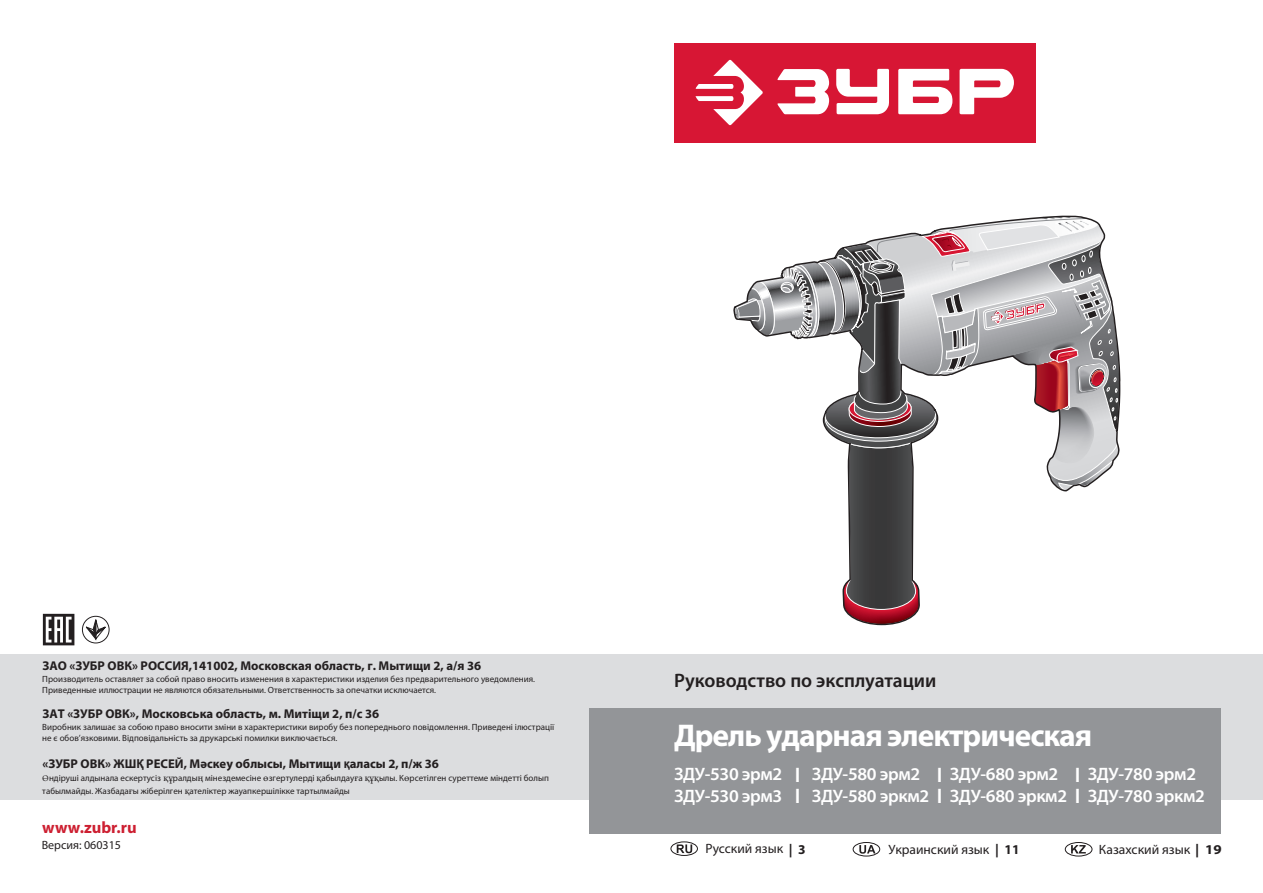
<style>
.page{position:relative;width:1263px;height:893px;background:#fff}
.page>*{position:absolute;margin:0;border:0;box-sizing:border-box;transform-origin:0 0}
.t1{font:700 31.5px "Myriad Pro";letter-spacing:-.03em;color:#fff}
.t2{font:600 21px/21.8px "Myriad Pro";color:#fff}
.t3{font:600 19.5px "Myriad Pro";color:#231f20}
.t4{font:600 18px/21.6px "Myriad Pro";letter-spacing:-.02em;color:#fff}
.t5{font:700 16.5px "Myriad Pro";color:#cd1f31}
.t6{font:13.5px "Myriad Pro";color:#231f20}
.t7{font:700 12.75px "Myriad Pro";color:#231f20}
.t8{font:12px "Myriad Pro";color:#231f20}
.t9{font:9px/10.8px "Myriad Pro";color:#231f20}
.s1{font-family:"Arial";font-size:12px}
.s2{font-family:"Arno Pro"}
.s3{font-family:"Arno Pro";font-size:10.95px}
.s4{font-weight:700}
</style>
<div class="page">
<div style="left:0;top:654px;width:1263px;height:146px;background:#dcdddf"></div>
<svg style="left:82px;top:616px;width:28px;height:27px"></svg>
<svg style="left:43px;top:614px;width:31px;height:31px"></svg>
<div style="left:589px;top:708px;width:631px;height:125px;background:#939598"></div>
<div style="left:674px;top:43px;width:361px;height:99px;background:#d71634"></div>
<svg style="left:695px;top:60px;width:68px;height:65px"></svg>
<svg style="left:777px;top:69px;width:237px;height:45px"></svg>
<svg style="left:677px;top:844px;width:15px;height:9px"></svg>
<div style="left:671px;top:841px;width:27px;height:15px;border:1px solid #231f20;border-radius:50%"></div>
<div style="left:1065px;top:842px;width:27px;height:14px;border:1px solid #231f20;border-radius:50%"></div>
<svg style="left:1071px;top:845px;width:15px;height:8px"></svg>
<div style="left:853px;top:842px;width:27px;height:14px;border:1px solid #231f20;border-radius:50%"></div>
<svg style="left:859px;top:845px;width:16px;height:9px"></svg>
<svg style="left:733px;top:215px;width:388px;height:411px"></svg>
<h3 class="t7" style="left:43px;top:657px;width:440px">ЗАО «ЗУБР ОВК» РОССИЯ,141002, Московская область, г. Мытищи 2, а/я 36</h3>
<p class="t9" style="left:42px;top:674px;width:494px">Производитель оставляет за собой право вносить изменения в характеристики изделия без предварительного уведомления.<br>Приведенные иллюстрации не являются обязательными. Ответственность за опечатки исключается.</p>
<h3 class="t7" style="left:43px;top:705px;width:338px">ЗАТ «ЗУБР ОВК», Московська область, м. Митіщи 2, п/с 36</h3>
<p class="t9" style="left:42px;top:722px;width:513px">Виробник залишає за собою право вносити зміни в характеристики виробу без попереднього повідомлення. Приведені ілюстрації не є обов’язковими. Відповідальність за друкарські помилки виключається.</p>
<h3 class="t7" style="left:43px;top:755px;width:398px">«ЗУБР ОВК» ЖШ<span class="s1">Қ</span> РЕСЕЙ, Мә скеу облысы, Мытищи <span class="s1">қ</span>аласы 2, п/ж 36</h3>
<p class="t9" style="left:42px;top:771px;width:508px;line-height:13.2px"><span class="s2">Ө</span>ндіруші алдынала ескертусіз <span class="s3">құ</span>ралды<span class="s3">ң</span> мінездемесіне <span class="s3">ө</span>згертулерді <span class="s3">қ</span>абылдау<span class="s3">ғ</span>а <span class="s3">құқ</span>ылы. К<span class="s3">ө</span>рсетілген суреттеме міндетті болып табылмайды. Жазбада<span class="s3">ғ</span>ы жіберілген <span class="s3">қ</span>ателіктер жауапкершілікке тартылмайды</p>
<h3 class="t5" style="left:42px;top:817px;width:96px">www.zubr.ru</h3>
<h3 class="t8" style="left:42px;top:837px;width:81px">Версия: 060315</h3>
<h3 class="t3" style="left:674px;top:668px;width:264px">Руководство по эксплуатации</h3>
<h1 class="t1" style="left:674px;top:715px;width:420px">Дрель ударная электрическая</h1>
<h2 class="t2" style="left:795px;top:763px;width:7px">I<br>I</h2>
<h2 class="t2" style="left:937px;top:763px;width:7px">I<br>I</h2>
<h2 class="t2" style="left:1075px;top:763px;width:7px">I<br>I</h2>
<h3 class="t4" style="left:674px;top:763px;width:110px">ЗДУ-530 эрм2<br>ЗДУ-530 эрм3</h3>
<h3 class="t4" style="left:812px;top:763px;width:119px">ЗДУ-580 эрм2<br>ЗДУ-580 эркм2</h3>
<h3 class="t4" style="left:950px;top:763px;width:119px">ЗДУ-680 эрм2<br>ЗДУ-680 эркм2</h3>
<h3 class="t4" style="left:1088px;top:763px;width:119px">ЗДУ-780 эрм2<br>ЗДУ-780 эркм2</h3>
<h3 class="t6" style="left:705px;top:840px;width:102px">Русский язык <span class="s4">| 3</span></h3>
<h3 class="t6" style="left:888px;top:841px;width:132px">Украинский язык <span class="s4">| 11</span></h3>
<h3 class="t6" style="left:1099px;top:841px;width:124px">Казахский язык <span class="s4">| 19</span></h3>
</div>
